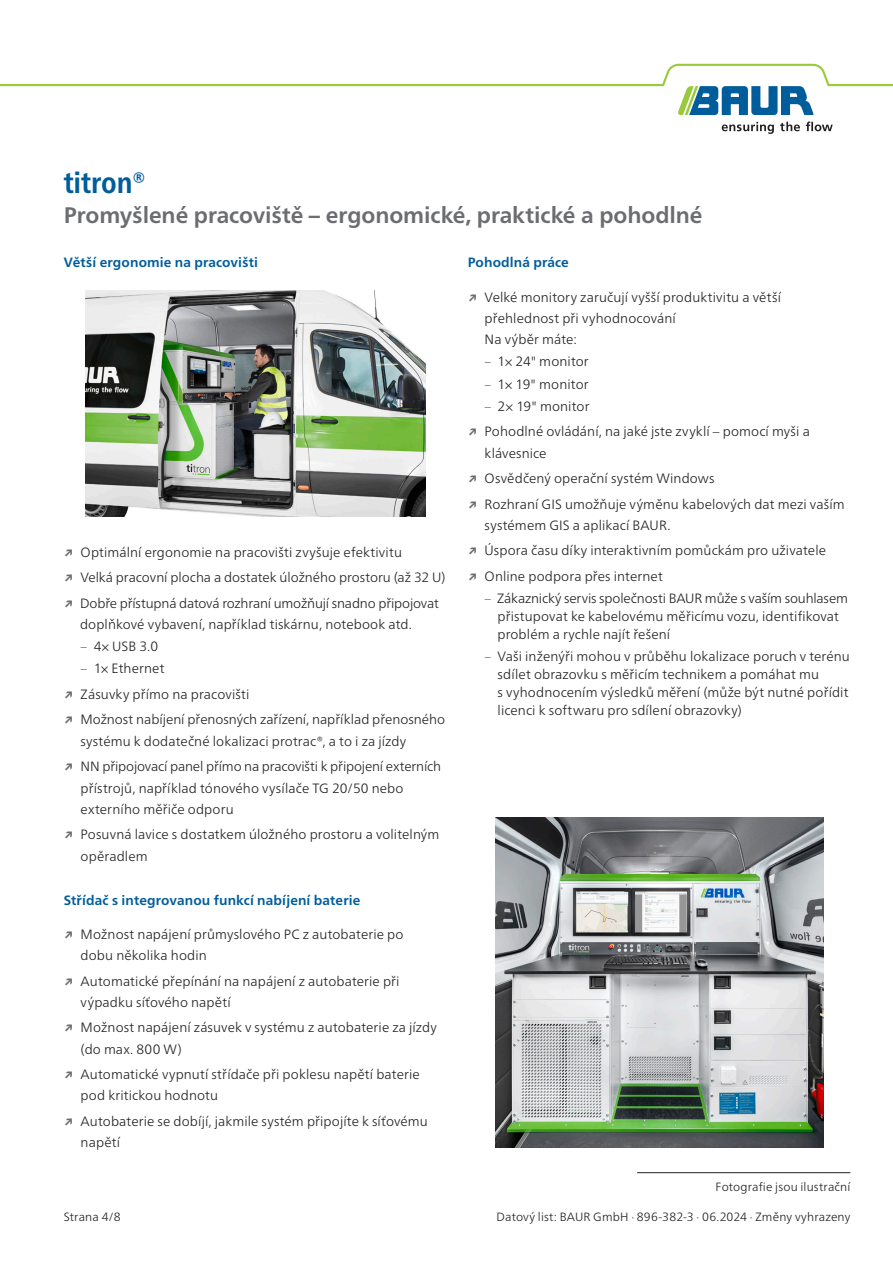
<style>
.page{position:relative;width:893px;height:1263px;background:#fff}
.page>*{position:absolute;margin:0;border:0;box-sizing:border-box;transform-origin:0 0}
.DB_-_Titel_Produktname_blau{font:700 condensed 30px "Frutiger Neue LTW1 G";letter-spacing:-.005em;color:#005d9c}
.DB_-_Titel_Produktbeschreibung_grau{font:700 22.5px "Frutiger Neue LTW1 G";letter-spacing:-.005em;color:#6c6d70}
.t1{font:300 13.5px/21.3px "Frutiger Neue LTW1 G";letter-spacing:.005em;color:#231f20}
.DB_-_Condensed_Überschrift{font:700 13.5px "Frutiger Neue LTW1 G";letter-spacing:.01em;color:#005d9c}
.DB_-_Fußnote_rechtsbündig{font:300 12px "Frutiger Neue LTW1 G";letter-spacing:.01em;color:#231f20}
.s1{font-weight:700;color:#6c6d70}
.s2{font-stretch:condensed;color:#6c6d70}
</style>
<div class="page">
<svg style="left:722px;top:122px;width:52px;height:12px"></svg>
<svg style="left:780px;top:122px;width:20px;height:9px"></svg>
<svg style="left:806px;top:122px;width:27px;height:9px"></svg>
<svg style="left:0;top:64px;width:893px;height:51px"></svg>
<img style="left:495px;top:817px;width:328px;height:330px">
<hr style="left:637px;top:1172px;width:213px;height:1px;background:#231f20">
<img style="left:86px;top:290px;width:340px;height:227px">
<p class="DB_-_Titel_Produktname_blau" style="left:64px;top:160px;width:84px">titron®</p>
<p class="DB_-_Titel_Produktbeschreibung_grau" style="left:64px;top:199px;width:640px">Promyšlené pracoviště – ergonomické, praktické a pohodlné</p>
<p class="DB_-_Condensed_Überschrift" style="left:64px;top:253px;width:196px">Větší ergonomie na pracovišti</p>
<p class="t1" style="left:64px;top:540px;width:340px"><span class="s1">↗</span> Optimální ergonomie na pracovišti zvyšuje efektivitu</p>
<p class="t1" style="left:64px;top:566px;width:383px"><span class="s1">↗</span> Velká pracovní plocha a dostatek úložného prostoru (až 32 U)</p>
<p class="t1" style="left:80px;top:591px;width:360px;text-indent:-16px"><span class="s1">↗</span> Dobře přístupná datová rozhraní umožňují snadno připojovat doplňkové vybavení, například tiskárnu, notebook atd.</p>
<p class="t1" style="left:81px;top:635px;width:79px"><span class="s2">–</span> 4× USB 3.0</p>
<p class="t1" style="left:81px;top:657px;width:85px"><span class="s2">–</span> 1× Ethernet</p>
<p class="t1" style="left:64px;top:683px;width:187px"><span class="s1">↗</span> Zásuvky přímo na pracovišti</p>
<p class="t1" style="left:80px;top:708px;width:366px;text-indent:-17px"><span class="s1">↗</span> Možnost nabíjení přenosných zařízení, například přenosného systému k dodatečné lokalizaci protrac®, a to i za jízdy</p>
<p class="t1" style="left:81px;top:755px;width:362px;text-indent:-17px"><span class="s1">↗</span> NN připojovací panel přímo na pracovišti k připojení externích přístrojů, například tónového vysílače TG 20/50 nebo externího měřiče odporu</p>
<p class="t1" style="left:81px;top:823px;width:360px;text-indent:-17px"><span class="s1">↗</span> Posuvná lavice s dostatkem úložného prostoru a volitelným opěradlem</p>
<p class="DB_-_Condensed_Überschrift" style="left:64px;top:890px;width:298px">Střídač s integrovanou funkcí nabíjení baterie</p>
<p class="t1" style="left:81px;top:922px;width:324px;text-indent:-17px"><span class="s1">↗</span> Možnost napájení průmyslového PC z autobaterie po dobu několika hodin</p>
<p class="t1" style="left:81px;top:969px;width:320px;text-indent:-17px"><span class="s1">↗</span> Automatické přepínání na napájení z autobaterie při výpadku síťového napětí</p>
<p class="t1" style="left:81px;top:1016px;width:358px;text-indent:-17px"><span class="s1">↗</span> Možnost napájení zásuvek v systému z autobaterie za jízdy (do max. 800 W)</p>
<p class="t1" style="left:81px;top:1063px;width:341px;text-indent:-17px"><span class="s1">↗</span> Automatické vypnutí střídače při poklesu napětí baterie pod kritickou hodnotu</p>
<p class="t1" style="left:81px;top:1110px;width:349px;text-indent:-17px"><span class="s1">↗</span> Autobaterie se dobíjí, jakmile systém připojíte k síťovému napětí</p>
<p class="DB_-_Condensed_Überschrift" style="left:468px;top:253px;width:103px">Pohodlná práce</p>
<p class="t1" style="left:485px;top:285px;width:298px;text-indent:-17px"><span class="s1">↗</span> Velké monitory zaručují vyšší produktivitu a větší přehlednost při vyhodnocování<br>Na výběr máte:</p>
<p class="t1" style="left:485px;top:350px;width:105px"><span class="s2">–</span> 1× 24" monitor</p>
<p class="t1" style="left:485px;top:372px;width:105px"><span class="s2">–</span> 1× 19" monitor</p>
<p class="t1" style="left:485px;top:394px;width:106px"><span class="s2">–</span> 2× 19" monitor</p>
<p class="t1" style="left:485px;top:420px;width:327px;text-indent:-17px"><span class="s1">↗</span> Pohodlné ovládání, na jaké jste zvyklí – pomocí myši a klávesnice</p>
<p class="t1" style="left:468px;top:467px;width:248px"><span class="s1">↗</span> Osvědčený operační systém Windows</p>
<p class="t1" style="left:485px;top:492px;width:362px;text-indent:-17px"><span class="s1">↗</span> Rozhraní GIS umožňuje výměnu kabelových dat mezi vaším systémem GIS a aplikací BAUR.</p>
<p class="t1" style="left:468px;top:539px;width:360px"><span class="s1">↗</span> Úspora času díky interaktivním pomůckám pro uživatele</p>
<p class="t1" style="left:468px;top:564px;width:197px"><span class="s1">↗</span> Online podpora přes internet</p>
<p class="t1" style="left:497px;top:588px;width:352px;line-height:18px;text-indent:-13px"><span class="s2">–</span> Zákaznický servis společnosti BAUR může s vaším souhlasem přistupovat ke kabelovému měřicímu vozu, identifikovat problém a rychle najít řešení</p>
<p class="t1" style="left:498px;top:647px;width:354px;line-height:18px;text-indent:-13px"><span class="s2">–</span> Vaši inženýři mohou v průběhu lokalizace poruch v terénu sdílet obrazovku s měřicím technikem a pomáhat mu<br>s vyhodnocením výsledků měření (může být nutné pořídit licenci k softwaru pro sdílení obrazovky)</p>
<p class="DB_-_Fußnote_rechtsbündig" style="left:716px;top:1178px;width:136px">Fotografie jsou ilustrační</p>
<p class="DB_-_Fußnote_rechtsbündig" style="left:64px;top:1208px;width:58px">Strana 4/8</p>
<p class="DB_-_Fußnote_rechtsbündig" style="left:497px;top:1208px;width:355px">Datový list: BAUR GmbH · 896-382-3 · 06.2024 · Změny vyhrazeny</p>
</div>
